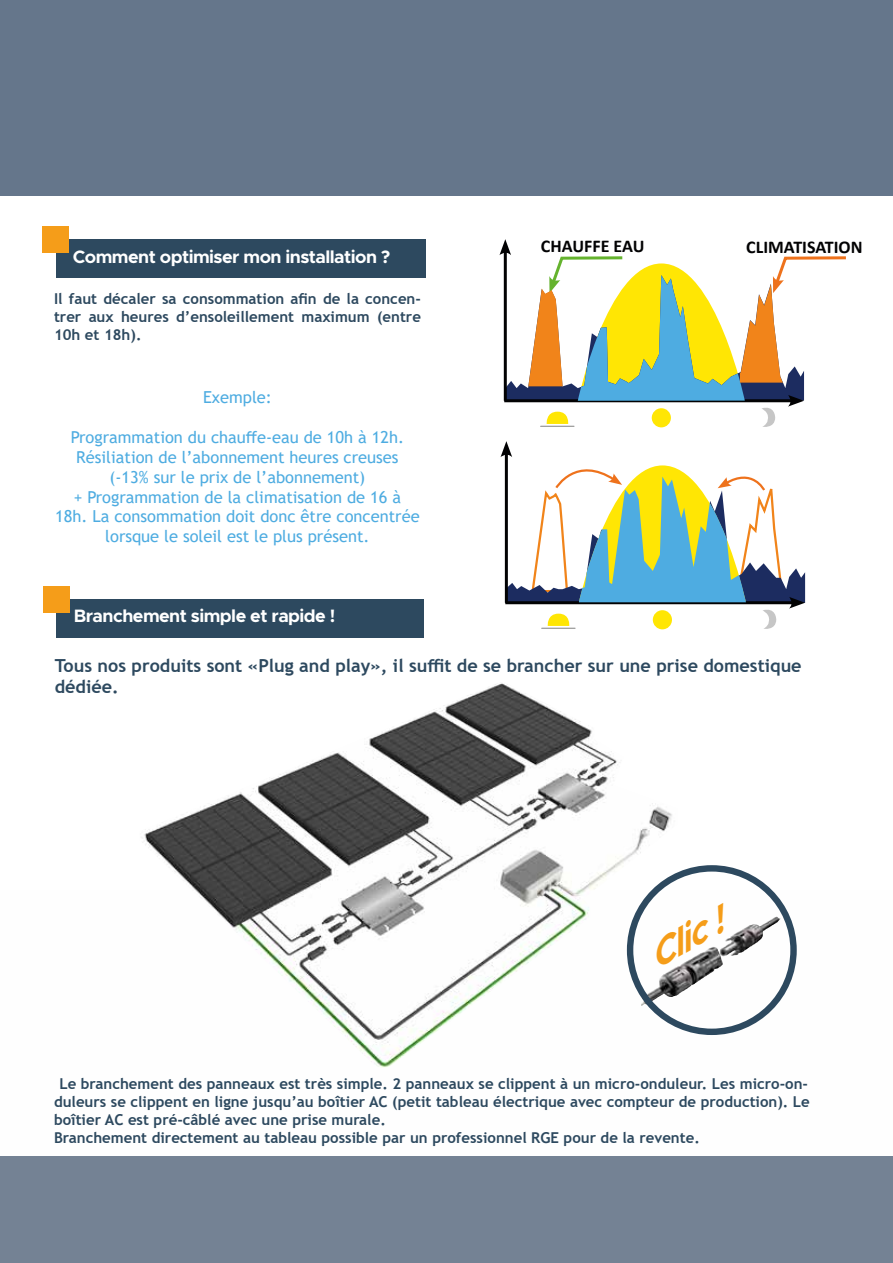
<style>
.page{position:relative;width:893px;height:1263px;background:#fff}
.page>*{position:absolute;margin:0;border:0;box-sizing:border-box;transform-origin:0 0}
.t1{font:italic 700 36.3px "Metropolis";color:#f59d19}
.t2{font:700 18px/21.6px "Trebuchet MS";color:#2d495f}
.t3{font:700 18px "Metropolis";letter-spacing:-.03em;color:#fff}
.t4{font:700 18px "Calibri";color:#020203}
.t5{font:16.5px/19.8px "Trebuchet MS";color:#4eace1;text-align:center}
.t6{font:700 15px/18px "Trebuchet MS";color:#2d495f;text-align:justify}
</style>
<div class="page">
<div style="left:0;top:0;width:893px;height:196px;background:#65768b"></div>
<div style="left:0;top:1157px;width:893px;height:106px;background:#748294"></div>
<div style="left:56px;top:239px;width:369px;height:38px;background:#2d495f"></div>
<div style="left:43px;top:226px;width:26px;height:27px;background:#f59d19"></div>
<svg style="left:499px;top:239px;width:347px;height:189px"></svg>
<svg style="left:500px;top:441px;width:305px;height:189px"></svg>
<img style="left:141px;top:683px;width:537px;height:385px">
<img style="left:639px;top:917px;width:137px;height:88px">
<div style="left:627px;top:865px;width:170px;height:170px;border:6px solid #2d495f;border-radius:50%"></div>
<div style="left:57px;top:599px;width:367px;height:38px;background:#2d495f"></div>
<div style="left:43px;top:586px;width:27px;height:27px;background:#f59d19"></div>
<p class="t3" style="left:73px;top:245px;width:319px">Comment optimiser mon installation ?</p>
<p class="t6" style="left:54px;top:290px;width:368px">Il faut décaler sa consommation afin de la concen&shy;trer aux heures d’ensoleillement maximum (entre 10h et 18h).</p>
<p class="t5" style="left:203px;top:388px;width:70px">Exemple:</p>
<p class="t5" style="left:55px;top:427px;width:366px">Programmation du chauffe-eau de 10h à 12h.<br>Résiliation de l’abonnement heures creuses (-13% sur le prix de l’abonnement)<br>+ Programmation de la climatisation de 16 à<br>18h. La consommation doit donc être concentrée lorsque le soleil est le plus présent.</p>
<p class="t4" style="left:541px;top:233px;width:105px">CHAUFFE EAU</p>
<p class="t4" style="left:746px;top:234px;width:118px">CLIMATISATION</p>
<p class="t3" style="left:74px;top:605px;width:263px">Branchement simple et rapide !</p>
<p class="t2" style="left:55px;top:654px;width:748px">Tous nos produits sont «Plug and play», il suffit de se brancher sur une prise domestique dédiée.</p>
<h1 class="t1" style="left:638px;top:939px;width:82px;rotate:-30deg">Clic !</h1>
<p class="t6" style="left:54px;top:1075px;width:757px;text-align:left;text-indent:5px">Le branchement des panneaux est très simple. 2 panneaux se clippent à un micro-onduleur. Les micro-on&shy;duleurs se clippent en ligne jusqu’au boîtier AC (petit tableau électrique avec compteur de production). Le boîtier AC est pré-câblé avec une prise murale.<br>Branchement directement au tableau possible par un professionnel RGE pour de la revente.</p>
</div>
